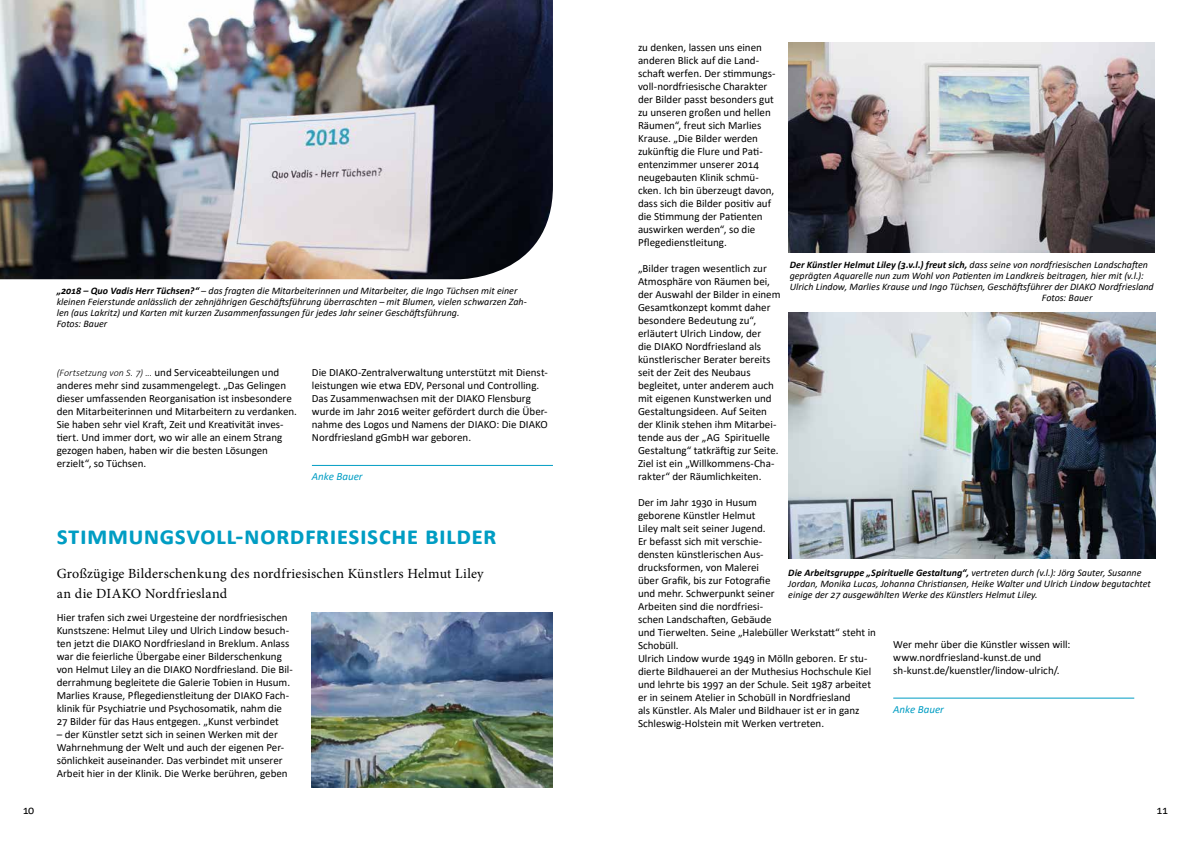
<style>
.page{position:relative;width:1191px;height:842px;background:#fff}
.page>*{position:absolute;margin:0;border:0;box-sizing:border-box;transform-origin:0 0}
.t1{font:700 26px "Calibri";letter-spacing:.01em;color:#009dc3}
.t2{font:14px/20px "Minion Pro";letter-spacing:.015em;color:#000}
.t3{font:12px "Calibri";color:#000}
.t4{font:11px/13px "Calibri";letter-spacing:-.005em;color:#000}
.t5{font:italic 11px "Calibri";letter-spacing:-.005em;color:#009dc3}
.t6{font:italic 10px/11px "Calibri";color:#000}
.t7{font:italic 700 10px "Calibri";letter-spacing:.005em;color:#000}
.s1{font-weight:700}
.s2{font-weight:300;font-style:italic;font-size:10px}
.s3{font-weight:400}
</style>
<div class="page">
<img style="left:0;top:0;width:553px;height:279px">
<hr style="left:312px;top:465px;width:241px;height:1px;background:#009dc3">
<img style="left:788px;top:43px;width:366px;height:209px">
<img style="left:312px;top:612px;width:241px;height:175px">
<hr style="left:893px;top:698px;width:241px;height:1px;background:#009dc3">
<img style="left:788px;top:312px;width:367px;height:246px">
<p class="t6" style="left:57px;top:285px;width:472px"><span class="s1">„2018 – Quo Vadis Herr Tüchsen?“</span> – das fragten die Mitarbeiterinnen und Mitarbeiter, die Ingo Tüchsen mit einer kleinen Feierstunde anlässlich der zehnjährigen Geschäftsführung überraschten – mit Blumen, vielen schwarzen Zah&shy;len (aus Lakritz) und Karten mit kurzen Zusammenfassungen für jedes Jahr seiner Geschäftsführung.<br>Fotos: Bauer</p>
<p class="t4" style="left:57px;top:366px;width:242px"><span class="s2">(Fortsetzung von S. 7) ...</span> und Serviceabteilungen und anderes mehr sind zusammengelegt. „Das Gelingen dieser umfassenden Reorganisation ist insbesondere den Mitarbeiterinnen und Mitarbeitern zu verdanken.<br>Sie haben sehr viel Kraft, Zeit und Kreativität inves&shy;tiert. Und immer dort, wo wir alle an einem Strang gezogen haben, haben wir die besten Lösungen erzielt“, so Tüchsen.</p>
<p class="t4" style="left:312px;top:366px;width:237px">Die DIAKO-Zentralverwaltung unterstützt mit Dienst&shy;leistungen wie etwa EDV, Personal und Controlling.<br>Das Zusammenwachsen mit der DIAKO Flensburg wurde im Jahr 2016 weiter gefördert durch die Über&shy;nahme des Logos und Namens der DIAKO: Die DIAKO Nordfriesland gGmbH war geboren.</p>
<p class="t5" style="left:312px;top:469px;width:52px">Anke Bauer</p>
<h1 class="t1" style="left:57px;top:517px;width:441px">stimmungsvoll-nordfriesische bilder</h1>
<p class="t2" style="left:57px;top:564px;width:428px">Großzügige Bilderschenkung des nordfriesischen Künstlers Helmut Liley an die DIAKO Nordfriesland</p>
<p class="t4" style="left:57px;top:610px;width:238px">Hier trafen sich zwei Urgesteine der nordfriesischen Kunstszene: Helmut Liley und Ulrich Lindow besuch&shy;ten jetzt die DIAKO Nordfriesland in Breklum. Anlass war die feierliche Übergabe einer Bilderschenkung von Helmut Liley an die DIAKO Nordfriesland. Die Bil&shy;derrahmung begleitete die Galerie Tobien in Husum.<br>Marlies Krause, Pflegedienstleitung der DIAKO Fach&shy;klinik für Psychiatrie und Psychosomatik, nahm die 27 Bilder für das Haus entgegen. „Kunst verbindet</p>
<p class="t4" style="left:57px;top:727px;width:232px">– der Künstler setzt sich in seinen Werken mit der Wahrnehmung der Welt und auch der eigenen Per&shy;sönlichkeit auseinander. Das verbindet mit unserer Arbeit hier in der Klinik. Die Werke berühren, geben</p>
<p class="t4" style="left:638px;top:40px;width:139px">zu denken, lassen uns einen anderen Blick auf die Land&shy;schaft werfen. Der stimmungs&shy;voll-nordfriesische Charakter der Bilder passt besonders gut zu unseren großen und hellen<br>Räumen“, freut sich Marlies<br>Krause. „Die Bilder werden zukünftig die Flure und Pati&shy;entenzimmer unserer 2014 neugebauten Klinik schmü&shy;cken. Ich bin überzeugt davon, dass sich die Bilder positiv auf die Stimmung der Patienten auswirken werden“, so die<br>Pflegedienstleitung.</p>
<p class="t4" style="left:638px;top:261px;width:144px">„Bilder tragen wesentlich zur<br>Atmosphäre von Räumen bei, der Auswahl der Bilder in einem<br>Gesamtkonzept kommt daher besondere Bedeutung zu“, erläutert Ulrich Lindow, der<br>die DIAKO Nordfriesland als künstlerischer Berater bereits seit der Zeit des Neubaus begleitet, unter anderem auch mit eigenen Kunstwerken und<br>Gestaltungsideen. Auf Seiten der Klinik stehen ihm Mitarbei&shy;tende aus der „AG Spirituelle<br>Gestaltung“ tatkräftig zur Seite.<br>Ziel ist ein „Willkommens-Cha&shy;rakter“ der Räumlichkeiten.</p>
<p class="t4" style="left:638px;top:495px;width:239px">Der im Jahr 1930 in Husum<br>geborene Künstler Helmut<br>Liley malt seit seiner Jugend.<br>Er befasst sich mit verschie-<br>densten künstlerischen Aus-<br>drucksformen, von Malerei<br>über Grafik, bis zur Fotografie<br>und mehr. Schwerpunkt seiner<br>Arbeiten sind die nordfriesi-<br>schen Landschaften, Gebäude<br>und Tierwelten. Seine „Halebüller Werkstatt“ steht in Schobüll.<br>Ulrich Lindow wurde 1949 in Mölln geboren. Er stu&shy;dierte Bildhauerei an der Muthesius Hochschule Kiel und lehrte bis 1997 an der Schule. Seit 1987 arbeitet er in seinem Atelier in Schobüll in Nordfriesland<br>als Künstler. Als Maler und Bildhauer ist er in ganz Schleswig-Holstein mit Werken vertreten.</p>
<p class="t7" style="left:789px;top:258px;width:360px">Der Künstler Helmut Liley (3.v.l.) freut sich, <span class="s3">dass seine von nordfriesischen Landschaften</span></p>
<p class="t6" style="left:789px;top:270px;width:355px">geprägten Aquarelle nun zum Wohl von Patienten im Landkreis beitragen, hier mit (v.l.):</p>
<p class="t6" style="left:789px;top:281px;width:365px">Ulrich Lindow, Marlies Krause und Ingo Tüchsen, Geschäftsführer der DIAKO Nordfriesland</p>
<p class="t6" style="left:1041px;top:292px;width:52px">Fotos: Bauer</p>
<p class="t6" style="left:788px;top:567px;width:364px"><span class="s1">Die Arbeitsgruppe „Spirituelle Gestaltung“,</span> vertreten durch (v.l.): Jörg Sauter, Susanne<br>Jordan, Monika Lucas, Johanna Christiansen, Heike Walter und Ulrich Lindow begutachtet einige der 27 ausgewählten Werke des Künstlers Helmut Liley.</p>
<p class="t4" style="left:893px;top:637px;width:179px">Wer mehr über die Künstler wissen will: www.nordfriesland-kunst.de und sh-kunst.de/kuenstler/lindow-ulrich/.</p>
<p class="t5" style="left:893px;top:701px;width:52px">Anke Bauer</p>
<p class="t3" style="left:23px;top:801px;width:13px">10</p>
<p class="t3" style="left:1156px;top:801px;width:13px">11</p>
</div>
